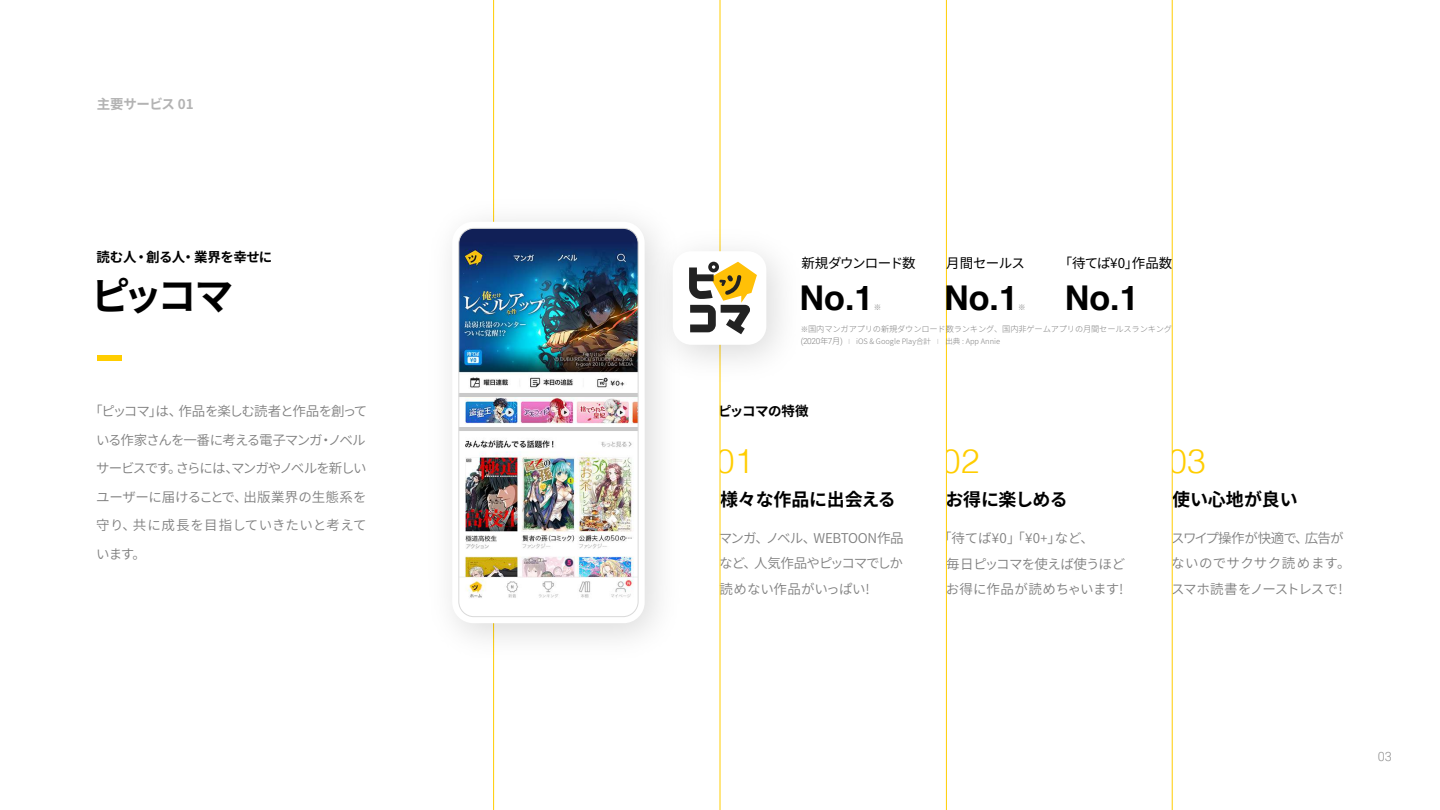
<style>
.page{position:relative;width:1440px;height:810px;background:#fff}
.page>*{position:absolute;margin:0;border:0;box-sizing:border-box;transform-origin:0 0}
.t1{font:700 39px "Noto Sans CJ Kjp";color:#000}
.t2{font:700 34.12px "Helvetica";color:#000}
.t3{font:300 33.83px "Helvetica";color:#ffcd00}
.t4{font:700 18px "Noto Sans CJ Kjp";letter-spacing:-.01em;color:#000}
.t5{font:700 18px "Noto Sans CJ Kjp";letter-spacing:-.035em;color:#000}
.t6{font:600 13.5px/25.5px "Noto Sans CJ Kjp";letter-spacing:-.02em;color:#808080;text-align:justify}
.t7{font:700 13.5px "Noto Sans CJ Kjp";letter-spacing:-.04em;color:#000}
.t8{font:13.5px "Noto Sans CJ Kjp";letter-spacing:-.055em;color:#000}
.t9{font:13.5px "Noto Sans CJ Kjp";letter-spacing:-.08em;color:#000}
.t10{font:700 13.5px "Noto Sans CJ Kjp";letter-spacing:-.025em;color:#b3b3b3}
.t11{font:300 12.75px "Roboto";color:#8c8c8c}
.t12{font:300 8.25px "Noto Sans CJ Kjp";letter-spacing:-.02em;color:#808080}
.t13{font:300 7.5px "Noto Sans CJ Kjp";color:#808080}
.s1{font-size:7.5px}
.s2{font-family:"Roboto";font-size:8.25px}
.s3{font-size:8.25px}
.s4{font-family:"Roboto";font-size:6.75px;color:#b3b3b3}
.s5{font-size:12.75px}
</style>
<div class="page">
<hr style="left:493px;top:0;width:1px;height:810px;background:#ffcd00">
<img style="left:450px;top:184px;width:210px;height:492px">
<div style="left:452px;top:222px;width:193px;height:401px;background:#fff;border-radius:21px"></div>
<img style="left:459px;top:228px;width:179px;height:389px">
<hr style="left:459px;top:394px;width:179px;height:3px;background:#c9c9c9">
<hr style="left:459px;top:427px;width:179px;height:3px;background:#c9c9c9">
<div style="left:459px;top:228px;width:179px;height:389px;border:1px solid #d9d9d9;border-radius:15px"></div>
<hr style="left:946px;top:0;width:1px;height:810px;background:#ffcd00">
<hr style="left:1172px;top:0;width:1px;height:810px;background:#ffcd00">
<hr style="left:720px;top:0;width:1px;height:810px;background:#ffcd00">
<img style="left:634px;top:214px;width:147px;height:183px">
<div style="left:673px;top:251px;width:93px;height:94px;background:#fff;border-radius:19px"></div>
<svg style="left:689px;top:262px;width:68px;height:72px"></svg>
<div style="left:98px;top:355px;width:24px;height:6px;background:#ffcd00"></div>
<p class="t10" style="left:97px;top:96px;width:98px">主要サービス 01</p>
<p class="t7" style="left:97px;top:250px;width:177px">読む人・創る人・ 業界を幸せに</p>
<h1 class="t1" style="left:91px;top:273px;width:144px">ピッコマ</h1>
<p class="t6" style="left:96px;top:397px;width:273px;line-height:28.5px;text-indent:-7px">「ピッコマ」は、作品を楽しむ読者と作品を創っている作家さんを一番に考える電子マンガ・ノベルサービスです。さらには、マンガやノベルを新しいユーザーに届けることで、出版業界の生態系を守り、共に成長を目指していきたいと考えています。</p>
<p class="t9" style="left:801px;top:255px;width:116px">新規ダウンロード数</p>
<p class="t8" style="left:946px;top:255px;width:80px">月間セールス</p>
<h2 class="t2" style="left:944px;top:270px;width:75px">No.1</h2>
<p class="t12" style="left:801px;top:324px;width:373px"><span class="s1">※</span>国内マンガアプリの新規ダウンロード数ランキング、国内非ゲームアプリの月間セールスランキング</p>
<p class="t13" style="left:801px;top:337px;width:201px"><span class="s2">(2020</span><span class="s3">年</span><span class="s2">7</span><span class="s3">月</span><span class="s2">)</span> <span class="s4">l</span> iOS &amp; Google Play合計 <span class="s4">l</span> 出典 : App Annie</p>
<p class="t8" style="left:1059px;top:255px;width:115px">「待てば¥0」作品数</p>
<h2 class="t2" style="left:800px;top:270px;width:75px">No.1</h2>
<h2 class="t2" style="left:1065px;top:270px;width:75px">No.1</h2>
<p class="t13" style="left:874px;top:303px;width:9px">※</p>
<p class="t13" style="left:1018px;top:303px;width:9px">※</p>
<p class="t7" style="left:718px;top:404px;width:92px">ピッコマの特徴</p>
<h3 class="t3" style="left:716px;top:432px;width:39px">01</h3>
<h3 class="t3" style="left:942px;top:432px;width:39px">02</h3>
<h3 class="t3" style="left:1168px;top:432px;width:39px">03</h3>
<h3 class="t4" style="left:720px;top:489px;width:177px">様々な作品に出会える</h3>
<p class="t6" style="left:719px;top:525px;width:186px">マンガ、ノベル、WEBTOON作品など、人気作品やピッコマでしか読めない作品がいっぱい!</p>
<h3 class="t5" style="left:946px;top:489px;width:124px">お得に楽しめる</h3>
<p class="t6" style="left:946px;top:526px;width:181px;text-align:left;text-indent:-8px">「待てば¥0」「¥0<span class="s5">+</span>」など、<br>毎日ピッコマを使えば使うほどお得に作品が読めちゃいます!</p>
<h3 class="t4" style="left:1172px;top:489px;width:127px">使い心地が良い</h3>
<p class="t6" style="left:1171px;top:525px;width:181px;text-align:left">スワイプ操作が快適で、広告がないのでサクサク読めます。スマホ読書をノーストレスで!</p>
<p class="t11" style="left:1378px;top:748px;width:16px">03</p>
</div>
